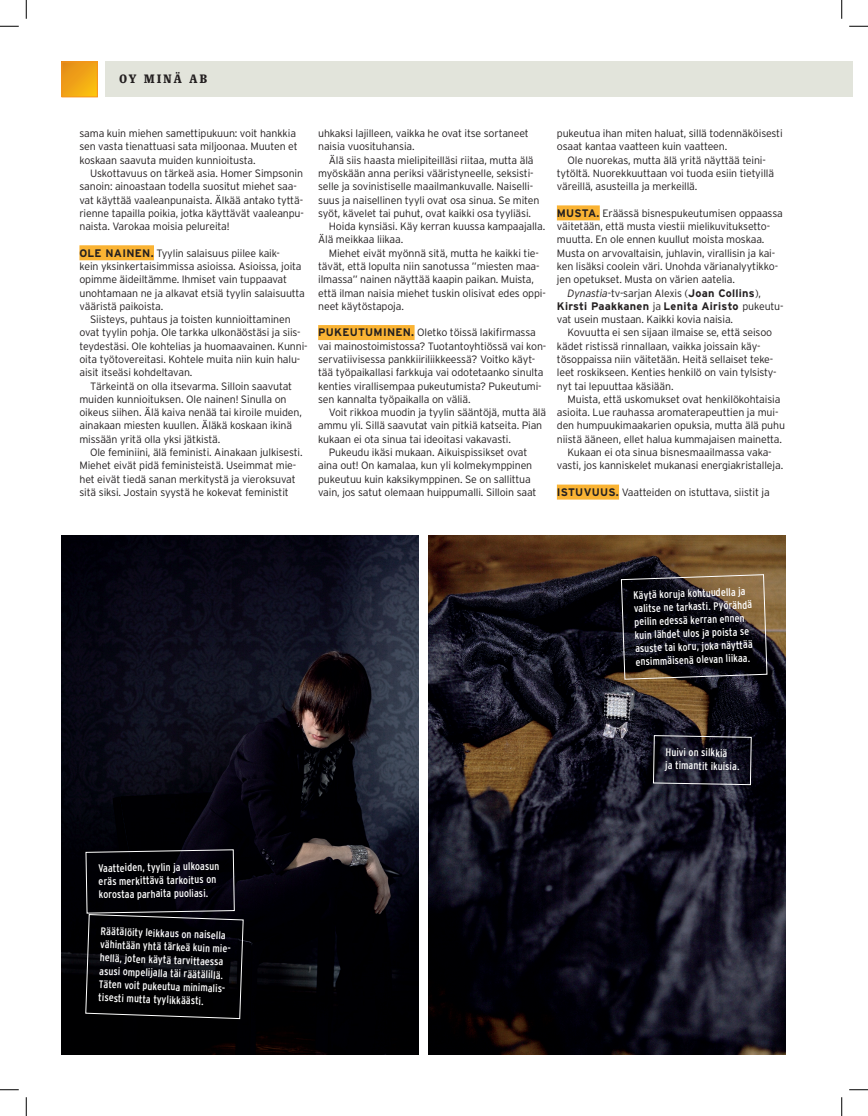
<style>
.page{position:relative;width:868px;height:1116px;background:#fff}
.page>*{position:absolute;margin:0;border:0;box-sizing:border-box;transform-origin:0 0}
.t1{font:12.5px "Swift LT Pro Bold Condesed";letter-spacing:.2em;color:#231f20}
.t2{font:condensed 11px/13.2px "Interstate";color:#fff}
.t3{font:700 11px "Interstate";letter-spacing:.025em;color:#231f20}
.t4{font:300 10.62px/13.2px "Interstate";letter-spacing:-.015em;color:#231f20}
.s1{font-weight:700;font-size:11px}
.s2{font-style:italic}
.s3{font-weight:300;font-size:10.62px}
</style>
<div class="page">
<svg style="left:64px;top:64px;width:32px;height:31px"></svg>
<div style="left:62px;top:62px;width:36px;height:35px;border:1px solid #f7931d"></div>
<div style="left:105px;top:62px;width:747px;height:35px;background:#e2e4db"></div>
<div style="left:79px;top:245px;width:75px;height:15px;background:#fab333"></div>
<div style="left:318px;top:325px;width:96px;height:15px;background:#fab333"></div>
<div style="left:557px;top:205px;width:42px;height:15px;background:#fab333"></div>
<div style="left:557px;top:484px;width:62px;height:15px;background:#fab333"></div>
<img style="left:62px;top:536px;width:356px;height:518px">
<img style="left:428px;top:536px;width:357px;height:518px">
<svg style="left:85px;top:849px;width:159px;height:170px;background:#09090d"></svg>
<svg style="left:652px;top:735px;width:100px;height:50px;background:#242431"></svg>
<svg style="left:620px;top:574px;width:147px;height:106px;background:#27211f"></svg>
<svg style="left:0;top:25px;width:19px;height:2px"></svg>
<svg style="left:849px;top:25px;width:18px;height:2px"></svg>
<svg style="left:0;top:1089px;width:19px;height:1px"></svg>
<svg style="left:849px;top:1089px;width:18px;height:1px"></svg>
<svg style="left:25px;top:0;width:2px;height:19px"></svg>
<svg style="left:25px;top:1097px;width:2px;height:18px"></svg>
<svg style="left:841px;top:0;width:1px;height:19px"></svg>
<svg style="left:841px;top:1097px;width:1px;height:18px"></svg>
<p class="t1" style="left:119px;top:72px;width:89px">OY MINÄ AB</p>
<p class="t4" style="left:79px;top:127px;width:220px">sama kuin miehen samettipukuun: voit hankkia sen vasta tienattuasi sata miljoonaa. Muuten et koskaan saavuta muiden kunnioitusta.</p>
<p class="t4" style="left:79px;top:166px;width:226px;text-indent:11px">Uskottavuus on tärkeä asia. Homer Simpsonin sanoin: ainoastaan todella suositut miehet saa&shy;vat käyttää vaaleanpunaista. Älkää antako tyttä&shy;rienne tapailla poikia, jotka käyttävät vaaleanpu&shy;naista. Varokaa moisia pelureita!</p>
<p class="t4" style="left:79px;top:246px;width:227px"><span class="s1">OLE NAINEN.</span> Tyylin salaisuus piilee kaik-<br>kein yksinkertaisimmissa asioissa. Asioissa, joita opimme äideiltämme. Ihmiset vain tuppaavat unohtamaan ne ja alkavat etsiä tyylin salaisuutta vääristä paikoista.</p>
<p class="t4" style="left:79px;top:313px;width:229px;text-indent:11px">Siisteys, puhtaus ja toisten kunnioittaminen ovat tyylin pohja. Ole tarkka ulkonäöstäsi ja siis&shy;teydestäsi. Ole kohtelias ja huomaavainen. Kunni&shy;oita työtovereitasi. Kohtele muita niin kuin halu&shy;aisit itseäsi kohdeltavan.</p>
<p class="t4" style="left:79px;top:379px;width:224px;text-indent:11px">Tärkeintä on olla itsevarma. Silloin saavutat muiden kunnioituksen. Ole nainen! Sinulla on oikeus siihen. Älä kaiva nenää tai kiroile muiden, ainakaan miesten kuullen. Äläkä koskaan ikinä missään yritä olla yksi jätkistä.</p>
<p class="t4" style="left:79px;top:445px;width:225px;text-indent:11px">Ole feminiini, älä feministi. Ainakaan julkisesti.<br>Miehet eivät pidä feministeistä. Useimmat mie&shy;het eivät tiedä sanan merkitystä ja vieroksuvat sitä siksi. Jostain syystä he kokevat feministit</p>
<p class="t4" style="left:318px;top:127px;width:212px">uhkaksi lajilleen, vaikka he ovat itse sortaneet naisia vuosituhansia.</p>
<p class="t4" style="left:329px;top:153px;width:206px">Älä siis haasta mielipiteilläsi riitaa, mutta älä</p>
<p class="t4" style="left:318px;top:166px;width:217px">myöskään anna periksi vääristyneelle, seksisti-</p>
<p class="t4" style="left:318px;top:180px;width:216px">selle ja sovinistiselle maailmankuvalle. Naiselli-</p>
<p class="t4" style="left:318px;top:193px;width:223px">suus ja naisellinen tyyli ovat osa sinua. Se miten</p>
<p class="t4" style="left:318px;top:206px;width:214px">syöt, kävelet tai puhut, ovat kaikki osa tyyliäsi.</p>
<p class="t4" style="left:329px;top:220px;width:218px">Hoida kynsiäsi. Käy kerran kuussa kampaajalla.</p>
<p class="t4" style="left:318px;top:233px;width:87px">Älä meikkaa liikaa.</p>
<p class="t4" style="left:329px;top:246px;width:212px">Miehet eivät myönnä sitä, mutta he kaikki tie-</p>
<p class="t4" style="left:318px;top:259px;width:223px">tävät, että lopulta niin sanotussa ”miesten maa-</p>
<p class="t4" style="left:318px;top:273px;width:217px">ilmassa” nainen näyttää kaapin paikan. Muista,</p>
<p class="t4" style="left:318px;top:286px;width:229px">että ilman naisia miehet tuskin olisivat edes oppi-</p>
<p class="t4" style="left:318px;top:299px;width:87px">neet käytöstapoja.</p>
<p class="t4" style="left:318px;top:326px;width:229px"><span class="s1">PUKEUTUMINEN.</span> Oletko töissä lakifirmassa vai mainostoimistossa? Tuotantoyhtiössä vai kon&shy;servatiivisessa pankkiiriliikkeessä? Voitko käyt&shy;tää työpaikallasi farkkuja vai odotetaanko sinulta kenties virallisempaa pukeutumista? Pukeutumi&shy;sen kannalta työpaikalla on väliä.</p>
<p class="t4" style="left:329px;top:406px;width:219px">Voit rikkoa muodin ja tyylin sääntöjä, mutta älä</p>
<p class="t4" style="left:318px;top:419px;width:226px">ammu yli. Sillä saavutat vain pitkiä katseita. Pian</p>
<p class="t4" style="left:318px;top:432px;width:194px">kukaan ei ota sinua tai ideoitasi vakavasti.</p>
<p class="t4" style="left:329px;top:445px;width:200px">Pukeudu ikäsi mukaan. Aikuispissikset ovat</p>
<p class="t4" style="left:318px;top:459px;width:216px">aina out! On kamalaa, kun yli kolmekymppinen</p>
<p class="t4" style="left:318px;top:472px;width:214px">pukeutuu kuin kaksikymppinen. Se on sallittua</p>
<p class="t4" style="left:318px;top:485px;width:220px">vain, jos satut olemaan huippumalli. Silloin saat</p>
<p class="t4" style="left:557px;top:127px;width:227px">pukeutua ihan miten haluat, sillä todennäköisesti</p>
<p class="t4" style="left:557px;top:140px;width:172px">osaat kantaa vaatteen kuin vaatteen.</p>
<p class="t4" style="left:567px;top:153px;width:200px">Ole nuorekas, mutta älä yritä näyttää teini-</p>
<p class="t4" style="left:557px;top:166px;width:219px">tytöltä. Nuorekkuuttaan voi tuoda esiin tietyillä</p>
<p class="t4" style="left:557px;top:180px;width:142px">väreillä, asusteilla ja merkeillä.</p>
<p class="t4" style="left:557px;top:206px;width:227px"><span class="s1">MUSTA.</span> Eräässä bisnespukeutumisen oppaassa</p>
<p class="t4" style="left:557px;top:220px;width:215px">väitetään, että musta viestii mielikuvituksetto-</p>
<p class="t4" style="left:557px;top:233px;width:209px">muutta. En ole ennen kuullut moista moskaa.</p>
<p class="t4" style="left:557px;top:246px;width:220px">Musta on arvovaltaisin, juhlavin, virallisin ja kai-</p>
<p class="t4" style="left:557px;top:259px;width:223px">ken lisäksi coolein väri. Unohda värianalyytikko-</p>
<p class="t4" style="left:557px;top:273px;width:179px">jen opetukset. Musta on värien aatelia.</p>
<p class="t4" style="left:567px;top:286px;width:195px"><span class="s2">Dynastia</span>-tv-sarjan Alexis (<span class="s1">Joan Collins</span>),</p>
<p class="t3" style="left:557px;top:300px;width:228px">Kirsti Paakkanen <span class="s3">ja</span> Lenita Airisto <span class="s3">pukeutu-</span></p>
<p class="t4" style="left:557px;top:313px;width:178px">vat usein mustaan. Kaikki kovia naisia.</p>
<p class="t4" style="left:567px;top:326px;width:206px">Kovuutta ei sen sijaan ilmaise se, että seisoo</p>
<p class="t4" style="left:557px;top:339px;width:205px">kädet ristissä rinnallaan, vaikka joissain käy-</p>
<p class="t4" style="left:557px;top:352px;width:218px">tösoppaissa niin väitetään. Heitä sellaiset teke-</p>
<p class="t4" style="left:557px;top:366px;width:221px">leet roskikseen. Kenties henkilö on vain tylsisty-</p>
<p class="t4" style="left:557px;top:379px;width:118px">nyt tai lepuuttaa käsiään.</p>
<p class="t4" style="left:567px;top:392px;width:214px">Muista, että uskomukset ovat henkilökohtaisia</p>
<p class="t4" style="left:557px;top:406px;width:223px">asioita. Lue rauhassa aromaterapeuttien ja mui-</p>
<p class="t4" style="left:557px;top:419px;width:230px">den humpuukimaakarien opuksia, mutta älä puhu</p>
<p class="t4" style="left:557px;top:432px;width:227px">niistä ääneen, ellet halua kummajaisen mainetta.</p>
<p class="t4" style="left:567px;top:445px;width:206px">Kukaan ei ota sinua bisnesmaailmassa vaka-</p>
<p class="t4" style="left:557px;top:459px;width:228px">vasti, jos kanniskelet mukanasi energiakristalleja.</p>
<p class="t4" style="left:557px;top:485px;width:214px"><span class="s1">ISTUVUUS.</span> Vaatteiden on istuttava, siistit ja</p>
<p class="t2" style="left:633px;top:588px;width:120px;rotate:-2deg">Käytä koruja kohtuudella ja valitse ne tarkasti. Pyörähdä peilin edessä kerran ennen kuin lähdet ulos ja poista se asuste tai koru, joka näyttää ensimmäisenä olevan liikaa.</p>
<p class="t2" style="left:665px;top:745px;width:76px;rotate:1deg">Huivi on silkkiä<br>ja timantit ikuisia.</p>
<p class="t2" style="left:98px;top:861px;width:122px;rotate:-1deg">Vaatteiden, tyylin ja ulkoasun eräs merkittävä tarkoitus on korostaa parhaita puoliasi.</p>
<p class="t2" style="left:101px;top:924px;width:140px;rotate:2deg">Räätälöity leikkaus on naisella vähintään yhtä tärkeä kuin mie&shy;hellä, joten käytä tarvittaessa asusi ompelijalla täi räätälillä.<br>Täten voit pukeutua minimalis&shy;tisesti mutta tyylikkäästi.</p>
</div>
